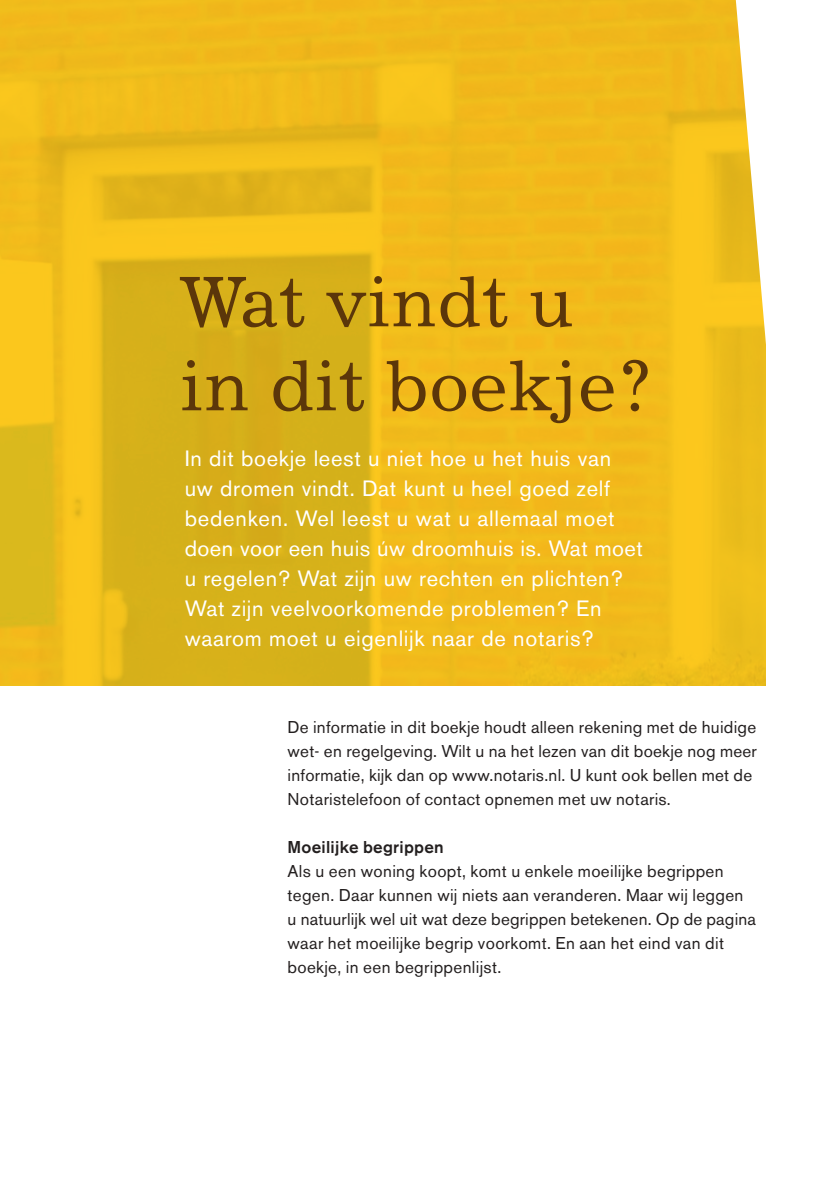
<style>
.page{position:relative;width:840px;height:1191px;background:#fff}
.page>*{position:absolute;margin:0;border:0;box-sizing:border-box;transform-origin:0 0}
.t1{font:68px/84px "News 702 BT";letter-spacing:.02em;color:#5b360a}
.t2{font:22px/30px "Akzidenz Grotesk BE";letter-spacing:.03em;color:#fff}
.t3{font:17px/24px "Akzidenz Grotesk BE";letter-spacing:.015em;color:#231f1f}
.t4{font:500 17px "Akzidenz Grotesk BE";letter-spacing:.015em;color:#231f1f}
</style>
<div class="page">
<img style="left:0;top:0;width:765px;height:685px">
<svg style="left:735px;top:0;width:30px;height:372px"></svg>
<h1 class="t1" style="left:180px;top:259px;width:475px">Wat vindt u in dit boekje?</h1>
<p class="t2" style="left:184px;top:443px;width:459px">In dit boekje leest u niet hoe u het huis van uw dromen vindt. Dat kunt u heel goed zelf bedenken. Wel leest u wat u allemaal moet doen voor een huis úw droomhuis is. Wat moet u regelen? Wat zijn uw rechten en plichten?<br>Wat zijn veelvoorkomende problemen? En waarom moet u eigenlijk naar de notaris?</p>
<p class="t3" style="left:287px;top:715px;width:470px">De informatie in dit boekje houdt alleen rekening met de huidige wet- en regelgeving. Wilt u na het lezen van dit boekje nog meer informatie, kijk dan op www.notaris.nl. U kunt ook bellen met de Notaristelefoon of contact opnemen met uw notaris.</p>
<p class="t4" style="left:287px;top:837px;width:158px">Moeilijke begrippen</p>
<p class="t3" style="left:287px;top:859px;width:469px">Als u een woning koopt, komt u enkele moeilijke begrippen tegen. Daar kunnen wij niets aan veranderen. Maar wij leggen u natuurlijk wel uit wat deze begrippen betekenen. Op de pagina waar het moeilijke begrip voorkomt. En aan het eind van dit boekje, in een begrippenlijst.</p>
</div>
